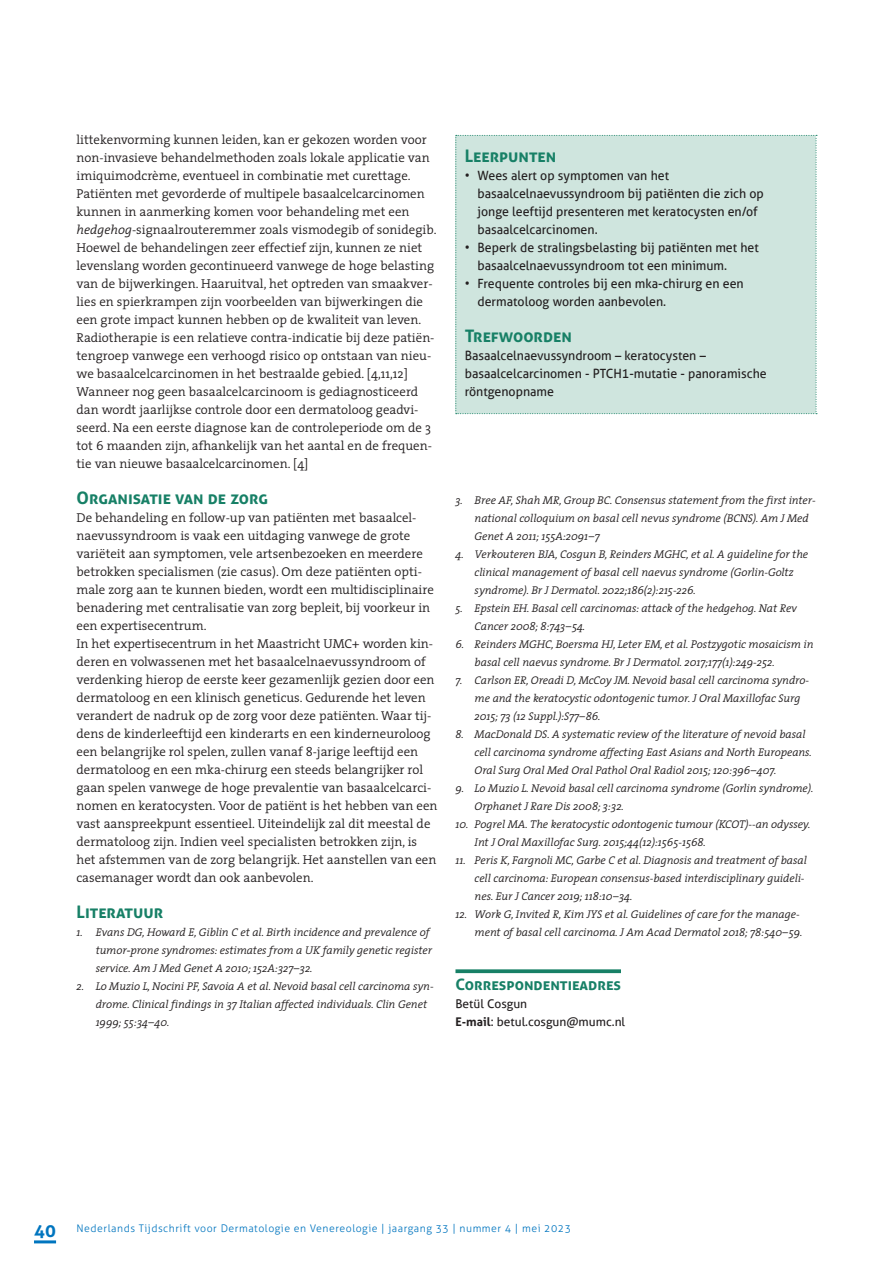
<style>
.page{position:relative;width:893px;height:1263px;background:#fff}
.page>*{position:absolute;margin:0;border:0;box-sizing:border-box;transform-origin:0 0}
.TUSSENKOP_1-Aller_TH{font:700 17.25px "Aller";color:#178066}
.TUSSENKOP_1-Aller{font:700 17.25px "Aller";color:#178066}
.Correspondentie_-_ko{font:700 15.75px "Aller";color:#178066}
.PLATTE_TEKS{font:300 12.9px/18px "The Serif";color:#231f20}
.t1{font:12.75px/18px "Aller";color:#231f20}
.Correspondentie_-_pl{font:12px "Aller";color:#231f20}
.t2{font:italic 300 11.25px/18px "The Serif";letter-spacing:-.005em;color:#231f20}
.t3{font:300 10.5px "Aller";letter-spacing:.05em;color:#0075bf}
.s1{font-style:italic}
.s2{font-family:"Arial";font-weight:400;font-style:normal}
.s3{font-weight:700}
.s4{font-weight:700;font-size:18px}
</style>
<div class="page">
<hr style="left:34px;top:1240px;width:22px;height:3px;background:#0075bf">
<svg style="left:455px;top:969px;width:166px;height:4px"></svg>
<div style="left:455px;top:135px;width:362px;height:279px;background:#cfe5de"></div>
<p class="PLATTE_TEKS" style="left:77px;top:130px;width:361px">littekenvorming kunnen leiden, kan er gekozen worden voor non-invasieve behandelmethoden zoals lokale applicatie van imiquimodcrème, eventueel in combinatie met curettage.<br>Patiënten met gevorderde of multipele basaalcelcarcinomen kunnen in aanmerking komen voor behandeling met een <span class="s1">hedgehog</span>-signaalrouteremmer zoals vismodegib of sonidegib.<br>Hoewel de behandelingen zeer effectief zijn, kunnen ze niet levenslang worden gecontinueerd vanwege de hoge belasting van de bijwerkingen. Haaruitval, het optreden van smaakver&shy;lies en spierkrampen zijn voorbeelden van bijwerkingen die een grote impact kunnen hebben op de kwaliteit van leven.<br>Radiotherapie is een relatieve contra-indicatie bij deze patiën&shy;tengroep vanwege een verhoogd risico op ontstaan van nieu&shy;we basaalcelcarcinomen in het bestraalde gebied. [4,11,12]</p>
<p class="PLATTE_TEKS" style="left:77px;top:382px;width:357px">Wanneer nog geen basaalcelcarcinoom is gediagnosticeerd dan wordt jaarlijkse controle door een dermatoloog geadvi&shy;seerd. Na een eerste diagnose kan de controleperiode om de 3 tot 6 maanden zijn, afhankelijk van het aantal en de frequen&shy;tie van nieuwe basaalcelcarcinomen. [4]</p>
<p class="TUSSENKOP_1-Aller_TH" style="left:77px;top:487px;width:193px">Organisatie van de zorg</p>
<p class="PLATTE_TEKS" style="left:77px;top:508px;width:359px">De behandeling en follow-up van patiënten met basaalcel&shy;naevussyndroom is vaak een uitdaging vanwege de grote variëteit aan symptomen, vele artsenbezoeken en meerdere betrokken specialismen (zie casus). Om deze patiënten opti&shy;male zorg aan te kunnen bieden, wordt een multidisciplinaire benadering met centralisatie van zorg bepleit, bij voorkeur in een expertisecentrum.</p>
<p class="PLATTE_TEKS" style="left:77px;top:634px;width:362px">In het expertisecentrum in het Maastricht UMC+ worden kin&shy;deren en volwassenen met het basaalcelnaevussyndroom of verdenking hierop de eerste keer gezamenlijk gezien door een dermatoloog en een klinisch geneticus. Gedurende het leven verandert de nadruk op de zorg voor deze patiënten. Waar tij&shy;dens de kinderleeftijd een kinderarts en een kinderneuroloog een belangrijke rol spelen, zullen vanaf 8-jarige leeftijd een dermatoloog en een mka-chirurg een steeds belangrijker rol gaan spelen vanwege de hoge prevalentie van basaalcelcarci&shy;nomen en keratocysten. Voor de patiënt is het hebben van een vast aanspreekpunt essentieel. Uiteindelijk zal dit meestal de dermatoloog zijn. Indien veel specialisten betrokken zijn, is het afstemmen van de zorg belangrijk. Het aanstellen van een casemanager wordt dan ook aanbevolen.</p>
<p class="TUSSENKOP_1-Aller_TH" style="left:77px;top:901px;width:88px">Literatuur</p>
<p class="t2" style="left:96px;top:923px;width:338px;text-indent:-19px">1. Evans DG, Howard E, Giblin C et al. Birth incidence and prevalence of tumor<span class="s2">-</span>prone syndromes: estimates from a UK family genetic register service. Am J Med Genet A 2010; 152A:327–32.</p>
<p class="t2" style="left:96px;top:977px;width:340px;text-indent:-19px">2. Lo Muzio L, Nocini PF, Savoia A et al. Nevoid basal cell carcinoma syn&shy;drome. Clinical findings in 37 Italian affected individuals. Clin Genet<br>1999; 55:34–40.</p>
<p class="TUSSENKOP_1-Aller" style="left:465px;top:145px;width:93px">Leerpunten</p>
<p class="t1" style="left:477px;top:166px;width:288px;text-indent:-13px">• Wees alert op symptomen van het basaalcelnaevussyndroom bij patiënten die zich op jonge leeftijd presenteren met keratocysten en/of basaalcelcarcinomen.</p>
<p class="t1" style="left:477px;top:238px;width:283px;text-indent:-13px">• Beperk de stralingsbelasting bij patiënten met het basaalcelnaevussyndroom tot een minimum.</p>
<p class="t1" style="left:477px;top:274px;width:268px;text-indent:-13px">• Frequente controles bij een mka-chirurg en een dermatoloog worden aanbevolen.</p>
<p class="TUSSENKOP_1-Aller" style="left:465px;top:325px;width:109px">Trefwoorden</p>
<p class="t1" style="left:465px;top:346px;width:303px">Basaalcelnaevussyndroom – keratocysten – basaalcelcarcinomen - PTCH1-mutatie - panoramische röntgenopname</p>
<p class="t2" style="left:475px;top:491px;width:343px;text-indent:-19px">3. Bree AF, Shah MR, Group BC. Consensus statement from the first inter&shy;national colloquium on basal cell nevus syndrome (BCNS). Am J Med<br>Genet A 2011; 155A:2091–7</p>
<p class="t2" style="left:475px;top:545px;width:335px;text-indent:-19px">4. Verkouteren BJA, Cosgun B, Reinders MGHC, et al. A guideline for the clinical management of basal cell naevus syndrome (Gorlin-Goltz syndrome). Br J Dermatol. 2022;186(2):215-226.</p>
<p class="t2" style="left:475px;top:599px;width:324px;text-indent:-19px">5. Epstein EH. Basal cell carcinomas: attack of the hedgehog. Nat Rev<br>Cancer 2008; 8:743–54.</p>
<p class="t2" style="left:475px;top:635px;width:340px;text-indent:-19px">6. Reinders MGHC, Boersma HJ, Leter EM, et al. Postzygotic mosaicism in basal cell naevus syndrome. Br J Dermatol. 2017;177(1):249-252.</p>
<p class="t2" style="left:475px;top:671px;width:336px;text-indent:-19px">7. Carlson ER, Oreadi D, McCoy JM. Nevoid basal cell carcinoma syndro&shy;me and the keratocystic odontogenic tumor. J Oral Maxillofac Surg<br>2015; 73 (12 Suppl.):S77–86.</p>
<p class="t2" style="left:475px;top:725px;width:339px;text-indent:-19px">8. MacDonald DS. A systematic review of the literature of nevoid basal cell carcinoma syndrome affecting East Asians and North Europeans.<br>Oral Surg Oral Med Oral Pathol Oral Radiol 2015; 120:396–407.</p>
<p class="t2" style="left:475px;top:779px;width:340px;text-indent:-19px">9. Lo Muzio L. Nevoid basal cell carcinoma syndrome (Gorlin syndrome).<br>Orphanet J Rare Dis 2008; 3:32.</p>
<p class="t2" style="left:475px;top:815px;width:337px;text-indent:-19px">10. Pogrel MA. The keratocystic odontogenic tumour (KCOT)--an odyssey.<br>Int J Oral Maxillofac Surg. 2015;44(12):1565-1568.</p>
<p class="t2" style="left:475px;top:851px;width:334px;text-indent:-19px">11. Peris K, Fargnoli MC, Garbe C et al. Diagnosis and treatment of basal cell carcinoma: European consensus-based interdisciplinary guideli&shy;nes. Eur J Cancer 2019; 118:10–34.</p>
<p class="t2" style="left:455px;top:905px;width:348px;text-align:right">12. Work G, Invited R, Kim JYS et al. Guidelines of care for the manage&shy;ment of basal cell carcinoma. J Am Acad Dermatol 2018; 78:540–59.</p>
<p class="Correspondentie_-_ko" style="left:455px;top:975px;width:167px">Correspondentieadres</p>
<p class="Correspondentie_-_pl" style="left:455px;top:996px;width:73px">Betül Cosgun</p>
<p class="Correspondentie_-_pl" style="left:455px;top:1014px;width:171px"><span class="s3">E-mail</span>: betul.cosgun@mumc.nl</p>
<p class="t3" style="left:34px;top:1222px;width:538px"><span class="s4">40</span> Nederlands Tijdschrift voor Dermatologie en Venereologie | jaargang 33 | nummer 4 | mei 2023</p>
</div>
